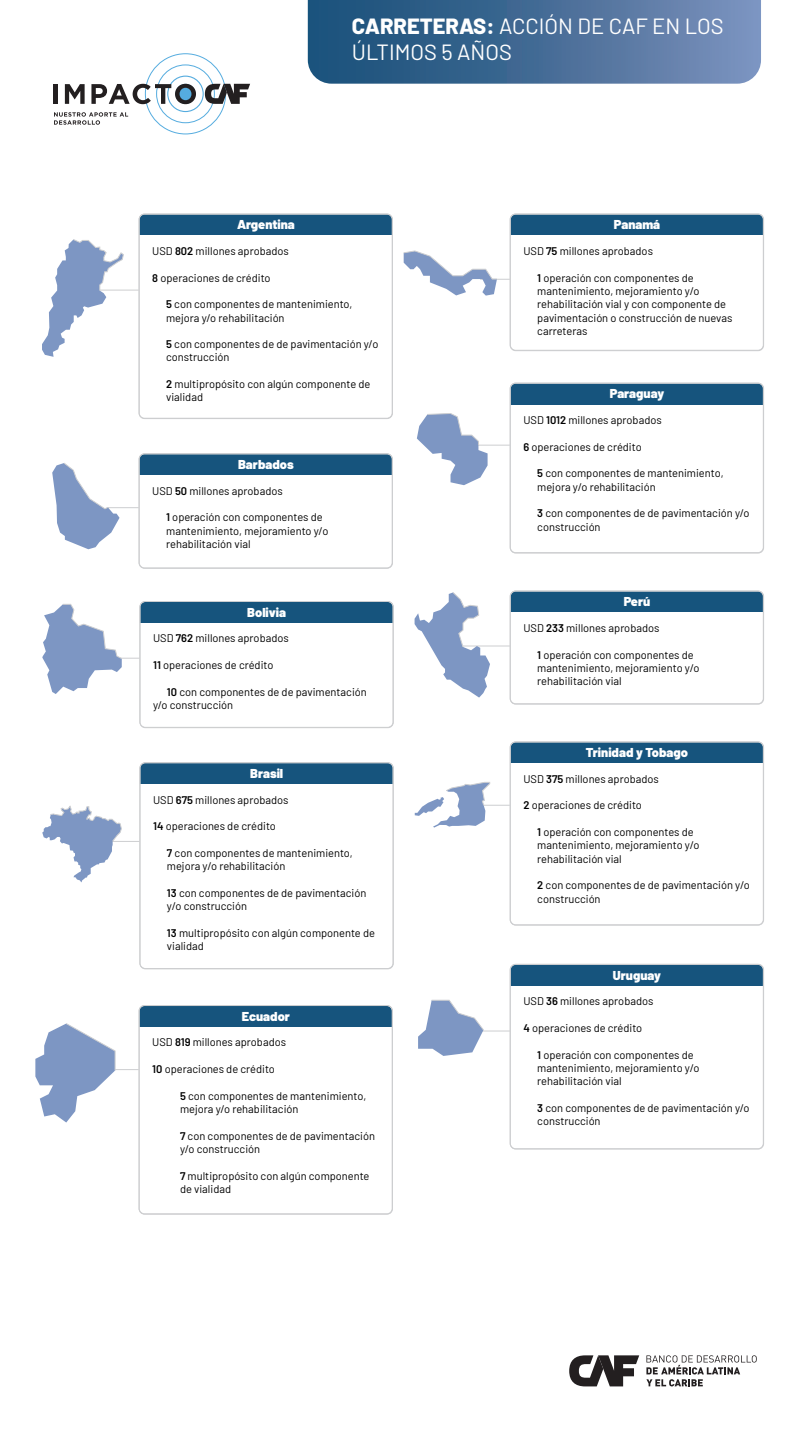
<style>
.page{position:relative;width:810px;height:1440px;background:#fff}
.page>*{position:absolute;margin:0;border:0;box-sizing:border-box;transform-origin:0 0}
.t1{font:21.98px/26.4px "Barlow";color:#fff}
.t2{font:900 12.9px "Barlow";color:#fff}
.t3{font:11.1px/13.3px "Barlow";color:#000001}
.s1{font-weight:800}
.s2{font-weight:600}
</style>
<div class="page">
<div style="left:140px;top:763px;width:253px;height:21px;background:#16547d"></div>
<hr style="left:100px;top:841px;width:40px;height:1px;background:#cdced0">
<div style="left:140px;top:763px;width:253px;height:206px;border:1px solid #cdced0;border-radius:5px"></div>
<svg style="left:42px;top:805px;width:80px;height:77px"></svg>
<div style="left:510px;top:214px;width:254px;height:21px;background:#16547d"></div>
<hr style="left:480px;top:279px;width:30px;height:1px;background:#cdced0">
<div style="left:510px;top:214px;width:253px;height:136px;border:1px solid #cdced0;border-radius:5px"></div>
<svg style="left:403px;top:250px;width:95px;height:46px"></svg>
<div style="left:140px;top:602px;width:253px;height:21px;background:#16547d"></div>
<hr style="left:57px;top:658px;width:83px;height:1px;background:#cdced0">
<div style="left:140px;top:601px;width:253px;height:126px;border:1px solid #cdced0;border-radius:5px"></div>
<svg style="left:42px;top:604px;width:81px;height:90px"></svg>
<div style="left:139px;top:1006px;width:253px;height:21px;background:#16547d"></div>
<hr style="left:100px;top:1069px;width:39px;height:1px;background:#cdced0">
<div style="left:139px;top:1005px;width:253px;height:209px;border:1px solid #cdced0;border-radius:5px"></div>
<svg style="left:35px;top:1023px;width:81px;height:100px"></svg>
<div style="left:139px;top:214px;width:253px;height:21px;background:#16547d"></div>
<hr style="left:99px;top:290px;width:40px;height:1px;background:#cdced0">
<div style="left:139px;top:214px;width:253px;height:204px;border:1px solid #cdced0;border-radius:5px"></div>
<svg style="left:42px;top:239px;width:82px;height:118px"></svg>
<div style="left:139px;top:454px;width:253px;height:21px;background:#16547d"></div>
<hr style="left:107px;top:507px;width:32px;height:1px;background:#cdced0">
<div style="left:139px;top:454px;width:253px;height:114px;border:1px solid #cdced0;border-radius:5px"></div>
<svg style="left:52px;top:463px;width:68px;height:86px"></svg>
<div style="left:510px;top:742px;width:254px;height:21px;background:#16547d"></div>
<hr style="left:471px;top:805px;width:39px;height:1px;background:#cdced0">
<div style="left:510px;top:742px;width:253px;height:183px;border:1px solid #cdced0;border-radius:5px"></div>
<svg style="left:415px;top:782px;width:76px;height:46px"></svg>
<div style="left:510px;top:383px;width:254px;height:21px;background:#16547d"></div>
<hr style="left:427px;top:445px;width:83px;height:1px;background:#cdced0">
<div style="left:510px;top:383px;width:253px;height:170px;border:1px solid #cdced0;border-radius:5px"></div>
<svg style="left:417px;top:413px;width:71px;height:72px"></svg>
<div style="left:510px;top:591px;width:254px;height:21px;background:#16547d"></div>
<hr style="left:454px;top:646px;width:56px;height:1px;background:#cdced0">
<div style="left:510px;top:591px;width:253px;height:113px;border:1px solid #cdced0;border-radius:5px"></div>
<svg style="left:415px;top:592px;width:75px;height:106px"></svg>
<div style="left:510px;top:964px;width:254px;height:22px;background:#16547d"></div>
<hr style="left:475px;top:1031px;width:35px;height:1px;background:#cdced0">
<div style="left:510px;top:964px;width:253px;height:185px;border:1px solid #cdced0;border-radius:5px"></div>
<svg style="left:418px;top:999px;width:67px;height:57px"></svg>
<svg style="left:308px;top:0;width:453px;height:84px;background:#476e98"></svg>
<svg style="left:569px;top:1355px;width:70px;height:31px"></svg>
<svg style="left:646px;top:1355px;width:111px;height:31px"></svg>
<div style="left:167px;top:76px;width:37px;height:36px;border:1px solid #55acdf;border-radius:50%"></div>
<div style="left:53px;top:84px;width:5px;height:20px;background:#231f20"></div>
<svg style="left:65px;top:84px;width:20px;height:20px"></svg>
<svg style="left:91px;top:84px;width:105px;height:20px"></svg>
<svg style="left:205px;top:84px;width:45px;height:20px"></svg>
<svg style="left:54px;top:112px;width:74px;height:13px"></svg>
<h1 class="t1" style="left:352px;top:11px;width:373px"><span class="s1">CARRETERAS:</span> ACCIÓN DE CAF EN LOS<br>ÚLTIMOS 5 AÑOS</h1>
<p class="t2" style="left:237px;top:215px;width:59px">Argentina</p>
<p class="t2" style="left:614px;top:215px;width:48px">Panamá</p>
<p class="t3" style="left:152px;top:243px;width:138px">USD <span class="s2">802</span> millones aprobados</p>
<p class="t3" style="left:152px;top:270px;width:120px"><span class="s2">8</span> operaciones de crédito</p>
<p class="t3" style="left:166px;top:297px;width:188px"><span class="s2">5</span> con componentes de mantenimiento, mejora y/o rehabilitación</p>
<p class="t3" style="left:166px;top:337px;width:214px"><span class="s2">5</span> con componentes de de pavimentación y/o construcción</p>
<p class="t3" style="left:166px;top:377px;width:206px"><span class="s2">2</span> multipropósito con algún componente de vialidad</p>
<p class="t2" style="left:238px;top:455px;width:57px">Barbados</p>
<p class="t3" style="left:152px;top:483px;width:132px">USD <span class="s2">50</span> millones aprobados</p>
<p class="t3" style="left:166px;top:510px;width:164px"><span class="s2">1</span> operación con componentes de mantenimiento, mejoramiento y/o rehabilitación vial</p>
<p class="t2" style="left:247px;top:602px;width:40px">Bolivia</p>
<p class="t3" style="left:153px;top:631px;width:137px">USD <span class="s2">762</span> millones aprobados</p>
<p class="t3" style="left:153px;top:658px;width:122px"><span class="s2">11</span> operaciones de crédito</p>
<p class="t3" style="left:153px;top:684px;width:215px;text-indent:14px"><span class="s2">10</span> con componentes de de pavimentación y/o construcción</p>
<p class="t2" style="left:250px;top:764px;width:35px">Brasil</p>
<p class="t3" style="left:153px;top:792px;width:137px">USD <span class="s2">675</span> millones aprobados</p>
<p class="t3" style="left:153px;top:819px;width:124px"><span class="s2">14</span> operaciones de crédito</p>
<p class="t3" style="left:167px;top:845px;width:187px"><span class="s2">7</span> con componentes de mantenimiento, mejora y/o rehabilitación</p>
<p class="t3" style="left:167px;top:885px;width:201px"><span class="s2">13</span> con componentes de de pavimentación y/o construcción</p>
<p class="t3" style="left:167px;top:925px;width:210px"><span class="s2">13</span> multipropósito con algún componente de vialidad</p>
<p class="t2" style="left:242px;top:1006px;width:50px">Ecuador</p>
<p class="t3" style="left:152px;top:1035px;width:135px">USD <span class="s2">819</span> millones aprobados</p>
<p class="t3" style="left:152px;top:1062px;width:124px"><span class="s2">10</span> operaciones de crédito</p>
<p class="t3" style="left:180px;top:1088px;width:188px"><span class="s2">5</span> con componentes de mantenimiento, mejora y/o rehabilitación</p>
<p class="t3" style="left:180px;top:1128px;width:197px"><span class="s2">7</span> con componentes de de pavimentación y/o construcción</p>
<p class="t3" style="left:180px;top:1168px;width:191px"><span class="s2">7</span> multipropósito con algún componente de vialidad</p>
<p class="t3" style="left:523px;top:243px;width:131px">USD <span class="s2">75</span> millones aprobados</p>
<p class="t3" style="left:537px;top:270px;width:197px"><span class="s2">1</span> operación con componentes de mantenimiento, mejoramiento y/o rehabilitación vial y con componente de pavimentación o construcción de nuevas carreteras</p>
<p class="t2" style="left:610px;top:384px;width:56px">Paraguay</p>
<p class="t3" style="left:523px;top:413px;width:140px">USD <span class="s2">1012</span> millones aprobados</p>
<p class="t3" style="left:523px;top:439px;width:120px"><span class="s2">6</span> operaciones de crédito</p>
<p class="t3" style="left:537px;top:466px;width:188px"><span class="s2">5</span> con componentes de mantenimiento, mejora y/o rehabilitación</p>
<p class="t3" style="left:537px;top:506px;width:214px"><span class="s2">3</span> con componentes de de pavimentación y/o construcción</p>
<p class="t2" style="left:624px;top:592px;width:28px">Perú</p>
<p class="t3" style="left:523px;top:620px;width:138px">USD <span class="s2">233</span> millones aprobados</p>
<p class="t3" style="left:537px;top:647px;width:164px"><span class="s2">1</span> operación con componentes de mantenimiento, mejoramiento y/o rehabilitación vial</p>
<p class="t2" style="left:586px;top:743px;width:104px">Trinidad y Tobago</p>
<p class="t3" style="left:523px;top:771px;width:137px">USD <span class="s2">375</span> millones aprobados</p>
<p class="t3" style="left:523px;top:798px;width:120px"><span class="s2">2</span> operaciones de crédito</p>
<p class="t3" style="left:537px;top:825px;width:164px"><span class="s2">1</span> operación con componentes de mantenimiento, mejoramiento y/o rehabilitación vial</p>
<p class="t3" style="left:537px;top:878px;width:214px"><span class="s2">2</span> con componentes de de pavimentación y/o construcción</p>
<p class="t2" style="left:613px;top:965px;width:50px">Uruguay</p>
<p class="t3" style="left:523px;top:994px;width:132px">USD <span class="s2">36</span> millones aprobados</p>
<p class="t3" style="left:523px;top:1020px;width:120px"><span class="s2">4</span> operaciones de crédito</p>
<p class="t3" style="left:537px;top:1047px;width:164px"><span class="s2">1</span> operación con componentes de mantenimiento, mejoramiento y/o rehabilitación vial</p>
<p class="t3" style="left:537px;top:1100px;width:214px"><span class="s2">3</span> con componentes de de pavimentación y/o construcción</p>
</div>
